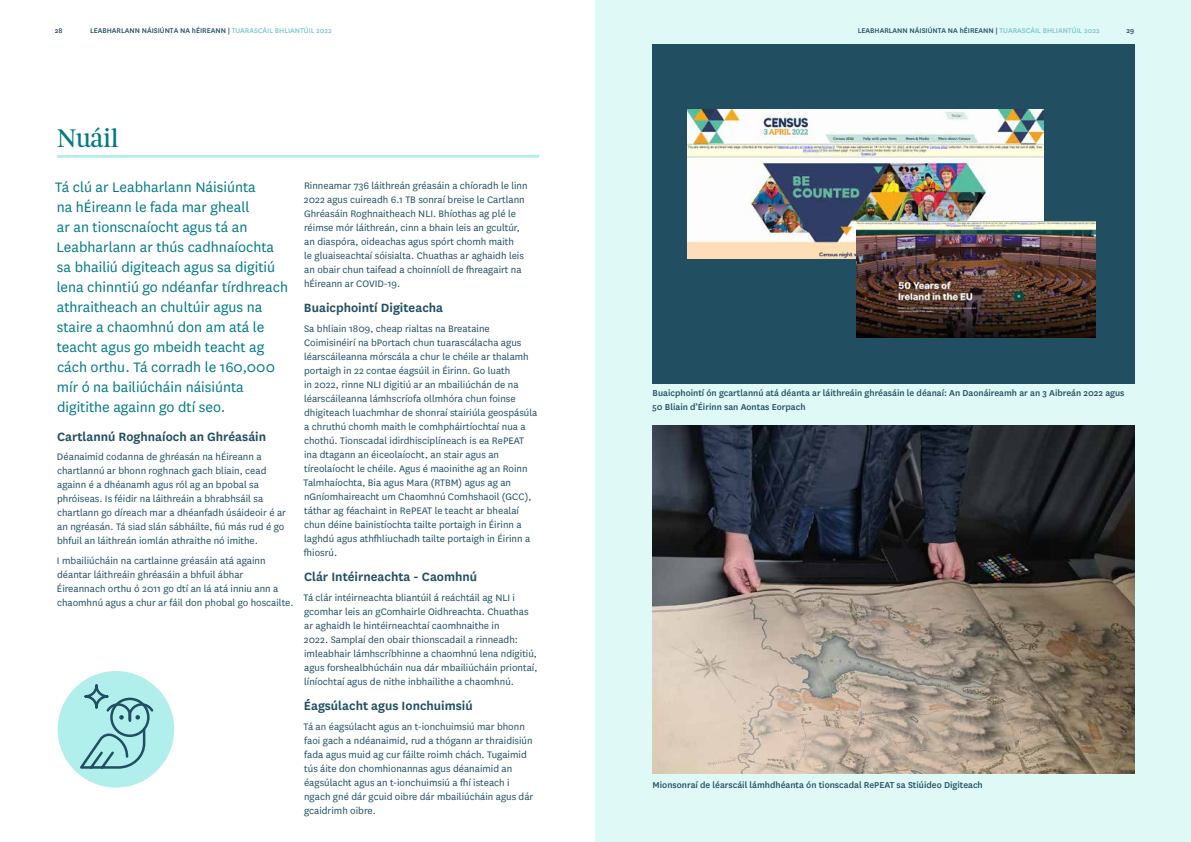
<style>
.page{position:relative;width:1191px;height:842px;background:#fff}
.page>*{position:absolute;margin:0;border:0;box-sizing:border-box;transform-origin:0 0}
.t1{font:23px "Feijoa Display";color:#007a87}
.t2{font:16px/20px "National";color:#007a87}
.t3{font:600 14px "National";color:#214f61}
.t4{font:11px/14px "National";color:#214f61}
.t5{font:500 10px/14px "National";color:#214f61}
.t6{font:500 8px "National";color:#214f61}
.s1{color:#7dc5c6}
</style>
<div class="page">
<div style="left:595px;top:0;width:596px;height:842px;background:#dff9f7"></div>
<div style="left:58px;top:671px;width:116px;height:116px;background:#b0efec;border-radius:50%"></div>
<div style="left:652px;top:45px;width:482px;height:339px;background:#214f61"></div>
<img style="left:652px;top:425px;width:482px;height:349px">
<hr style="left:58px;top:155px;width:481px;height:2px;background:#b0efec">
<svg style="left:76px;top:683px;width:79px;height:86px"></svg>
<img style="left:687px;top:109px;width:357px;height:149px">
<img style="left:856px;top:221px;width:239px;height:117px">
<p class="t6" style="left:55px;top:25px;width:9px">28</p>
<p class="t6" style="left:90px;top:25px;width:243px">LEABHARLANN NÁISIÚNTA NA hÉIREANN | <span class="s1">TUARASCÁIL BHLIANTÚIL 2022</span></p>
<p class="t6" style="left:858px;top:25px;width:243px">LEABHARLANN NÁISIÚNTA NA hÉIREANN | <span class="s1">TUARASCÁIL BHLIANTÚIL 2022</span></p>
<p class="t6" style="left:1126px;top:25px;width:9px">29</p>
<h1 class="t1" style="left:57px;top:123px;width:63px">Nuáil</h1>
<p class="t2" style="left:55px;top:177px;width:234px">Tá clú ar Leabharlann Náisiúnta<br>na hÉireann le fada mar gheall<br>ar an tionscnaíocht agus tá an<br>Leabharlann ar thús cadhnaíochta sa bhailiú digiteach agus sa digitiú lena chinntiú go ndéanfar tírdhreach athraitheach an chultúir agus na staire a chaomhnú don am atá le teacht agus go mbeidh teacht ag cách orthu. Tá corradh le 160,000 mír ó na bailiúcháin náisiúnta digitithe againn go dtí seo.</p>
<p class="t3" style="left:57px;top:427px;width:211px">Cartlannú Roghnaíoch an Ghréasáin</p>
<p class="t4" style="left:57px;top:449px;width:230px">Déanaimid codanna de ghréasán na hÉireann a chartlannú ar bhonn roghnach gach bliain, cead againn é a dhéanamh agus ról ag an bpobal sa phróiseas. Is féidir na láithreáin a bhrabhsáil sa chartlann go díreach mar a dhéanfadh úsáideoir é ar an ngréasán. Tá siad slán sábháilte, fiú más rud é go bhfuil an láithreán iomlán athraithe nó imithe.</p>
<p class="t4" style="left:57px;top:553px;width:238px">I mbailiúcháin na cartlainne gréasáin atá againn déantar láithreáin ghréasáin a bhfuil ábhar Éireannach orthu ó 2011 go dtí an lá atá inniu ann a chaomhnú agus a chur ar fáil don phobal go hoscailte.</p>
<p class="t4" style="left:304px;top:178px;width:225px">Rinneamar 736 láithreán gréasáin a chíoradh le linn 2022 agus cuireadh 6.1 TB sonraí breise le Cartlann Ghréasáin Roghnaitheach NLI. Bhíothas ag plé le réimse mór láithreán, cinn a bhain leis an gcultúr, an diaspóra, oideachas agus spórt chomh maith<br>le gluaiseachtaí sóisialta. Chuathas ar aghaidh leis an obair chun taifead a choinníoll de fhreagairt na hÉireann ar COVID-19.</p>
<p class="t3" style="left:304px;top:298px;width:141px">Buaicphointí Digiteacha</p>
<p class="t4" style="left:303px;top:321px;width:235px">Sa bhliain 1809, cheap rialtas na Breataine Coimisinéirí na bPortach chun tuarascálacha agus léarscáileanna mórscála a chur le chéile ar thalamh portaigh in 22 contae éagsúil in Éirinn. Go luath<br>in 2022, rinne NLI digitiú ar an mbailiúchán de na léarscáileanna lámhscríofa ollmhóra chun foinse dhigiteach luachmhar de shonraí stairiúla geospásúla a chruthú chomh maith le comhpháirtíochtaí nua a chothú. Tionscadal idirdhisciplíneach is ea RePEAT ina dtagann an éiceolaíocht, an stair agus an tíreolaíocht le chéile. Agus é maoinithe ag an Roinn Talmhaíochta, Bia agus Mara (RTBM) agus ag an nGníomhaireacht um Chaomhnú Comhshaoil (GCC), táthar ag féachaint in RePEAT le teacht ar bhealaí chun déine bainistíochta tailte portaigh in Éirinn a laghdú agus athfhliuchadh tailte portaigh in Éirinn a fhiosrú.</p>
<p class="t3" style="left:304px;top:567px;width:175px">Clár Intéirneachta - Caomhnú</p>
<p class="t4" style="left:303px;top:590px;width:235px">Tá clár intéirneachta bliantúil á reáchtáil ag NLI i gcomhar leis an gComhairle Oidhreachta. Chuathas ar aghaidh le hintéirneachtaí caomhnaithe in<br>2022. Samplaí den obair thionscadail a rinneadh: imleabhair lámhscríbhinne a chaomhnú lena ndigitiú, agus forshealbhúcháin nua dár mbailiúcháin priontaí, líníochtaí agus de nithe inbhailithe a chaomhnú.</p>
<p class="t3" style="left:304px;top:696px;width:170px">Éagsúlacht agus Ionchuimsiú</p>
<p class="t4" style="left:303px;top:719px;width:231px">Tá an éagsúlacht agus an t-ionchuimsiú mar bhonn faoi gach a ndéanaimid, rud a thógann ar thraidisiún fada agus muid ag cur fáilte roimh chách. Tugaimid tús áite don chomhionannas agus déanaimid an éagsúlacht agus an t-ionchuimsiú a fhí isteach i ngach gné dár gcuid oibre dár mbailiúcháin agus dár gcaidrimh oibre.</p>
<p class="t5" style="left:652px;top:386px;width:474px">Buaicphointí ón gcartlannú atá déanta ar láithreáin ghréasáin le déanaí: An Daonáireamh ar an 3 Aibreán 2022 agus<br>50 Bliain d’Éirinn san Aontas Eorpach</p>
<p class="t5" style="left:652px;top:777px;width:332px">Mionsonraí de léarscáil lámhdhéanta ón tionscadal RePEAT sa Stiúideo Digiteach</p>
</div>
